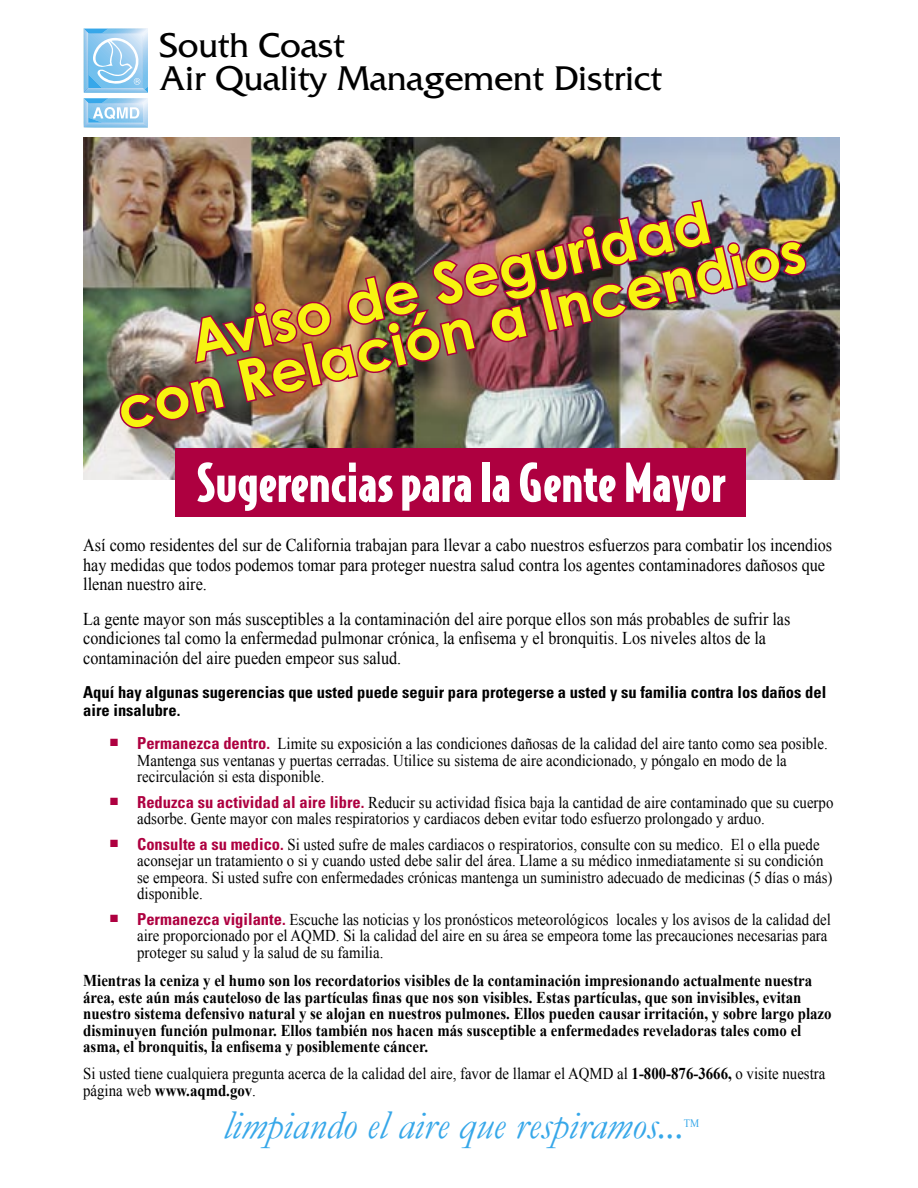
<style>
.page{position:relative;width:918px;height:1188px;background:#fff}
.page>*{position:absolute;margin:0;border:0;box-sizing:border-box;transform-origin:0 0}
.t1{font:700 57px "Century Gothic";color:#f7f410}
.t2{font:900 51px "Bodega Sans";color:#fff}
.t3{font:italic 40.5px "Garamond";color:#36a7e9}
.t4{font:36px "Friz Quadrata";color:#000}
.Normal__Web{font:18px/19.5px "Times New Roman";color:#000;scale:.9 1}
.t5{font:16.5px/16.5px "Times New Roman";color:#000;scale:.9 1}
.t6{font:700 16.5px/16.5px "Times New Roman";color:#000;scale:.9 1}
.t7{font:700 condensed 16.5px/18px "Univers";color:#000}
.t8{font:11.4px "Times New Roman";color:#36a7e9;scale:.9 1}
.s1{font-family:"Univers";font-weight:700;font-stretch:condensed;color:#ae0040}
.s2{font-weight:700}
</style>
<div class="page">
<img style="left:83px;top:138px;width:756px;height:341px">
<div style="left:175px;top:448px;width:571px;height:69px;background:#ae0040"></div>
<svg style="left:84px;top:28px;width:64px;height:100px;background:#a3d2f1"></svg>
<img style="left:114px;top:198px;width:697px;height:236px">
<p class="t4" style="left:160px;top:26px;width:187px">South Coast</p>
<p class="t4" style="left:160px;top:59px;width:504px">Air Quality Management District</p>
<p class="t1" style="left:182px;top:307px;width:534px;rotate:-13deg">Aviso de Seguridad</p>
<p class="t1" style="left:110px;top:374px;width:706px;rotate:-13deg">con Relación a Incendios</p>
<p class="t2" style="left:197px;top:448px;width:530px">Sugerencias para la Gente Mayor</p>
<p class="Normal__Web" style="left:83px;top:535px;width:834px">Así como residentes del sur de California trabajan para llevar a cabo nuestros esfuerzos para combatir los incendios hay medidas que todos podemos tomar para proteger nuestra salud contra los agentes contaminadores dañosos que llenan nuestro aire.</p>
<p class="Normal__Web" style="left:83px;top:609px;width:787px">La gente mayor son más susceptibles a la contaminación del aire porque ellos son más probables de sufrir las condiciones tal como la enfermedad pulmonar crónica, la enfisema y el bronquitis. Los niveles altos de la contaminación del aire pueden empeor sus salud.</p>
<p class="t7" style="left:83px;top:683px;width:745px">Aquí hay algunas sugerencias que usted puede seguir para protegerse a usted y su familia contra los daños del aire insalubre.</p>
<p class="t5" style="left:137px;top:735px;width:769px;text-indent:-27px"><sup>■</sup> <span class="s1">Permanezca dentro.</span> Limite su exposición a las condiciones dañosas de la calidad del aire tanto como sea posible.<br>Mantenga sus ventanas y puertas cerradas. Utilice su sistema de aire acondicionado, y póngalo en modo de la recirculación si esta disponible.</p>
<p class="t5" style="left:137px;top:794px;width:775px;text-indent:-27px"><sup>■</sup> <span class="s1">Reduzca su actividad al aire libre.</span> Reducir su actividad física baja la cantidad de aire contaminado que su cuerpo adsorbe. Gente mayor con males respiratorios y cardiacos deben evitar todo esfuerzo prolongado y arduo.</p>
<p class="t5" style="left:137px;top:836px;width:774px;text-indent:-27px"><sup>■</sup> <span class="s1">Consulte a su medico.</span> Si usted sufre de males cardiacos o respiratorios, consulte con su medico. El o ella puede aconsejar un tratamiento o si y cuando usted debe salir del área. Llame a su médico inmediatamente si su condición se empeora. Si usted sufre con enfermedades crónicas mantenga un suministro adecuado de medicinas (5 días o más) disponible.</p>
<p class="t5" style="left:137px;top:911px;width:772px;text-indent:-27px"><sup>■</sup> <span class="s1">Permanezca vigilante.</span> Escuche las noticias y los pronósticos meteorológicos locales y los avisos de la calidad del aire proporcionado por el AQMD. Si la calidad del aire en su área se empeora tome las precauciones necesarias para proteger su salud y la salud de su familia.</p>
<p class="t6" style="left:83px;top:973px;width:833px">Mientras la ceniza y el humo son los recordatorios visibles de la contaminación impresionando actualmente nuestra área, este aún más cauteloso de las partículas finas que nos son visibles. Estas partículas, que son invisibles, evitan nuestro sistema defensivo natural y se alojan en nuestros pulmones. Ellos pueden causar irritación, y sobre largo plazo disminuyen función pulmonar. Ellos también nos hacen más susceptible a enfermedades reveladoras tales como el asma, el bronquitis, la enfisema y posiblemente cáncer.</p>
<p class="t5" style="left:83px;top:1065px;width:826px">Si usted tiene cualquiera pregunta acerca de la calidad del aire, favor de llamar el AQMD al <span class="s2">1-800-876-3666,</span> o visite nuestra página web <span class="s2">www.aqmd.gov</span>.</p>
<p class="t3" style="left:223px;top:1101px;width:462px">limpiando el aire que respiramos...</p>
<p class="t8" style="left:684px;top:1117px;width:19px">TM</p>
</div>
